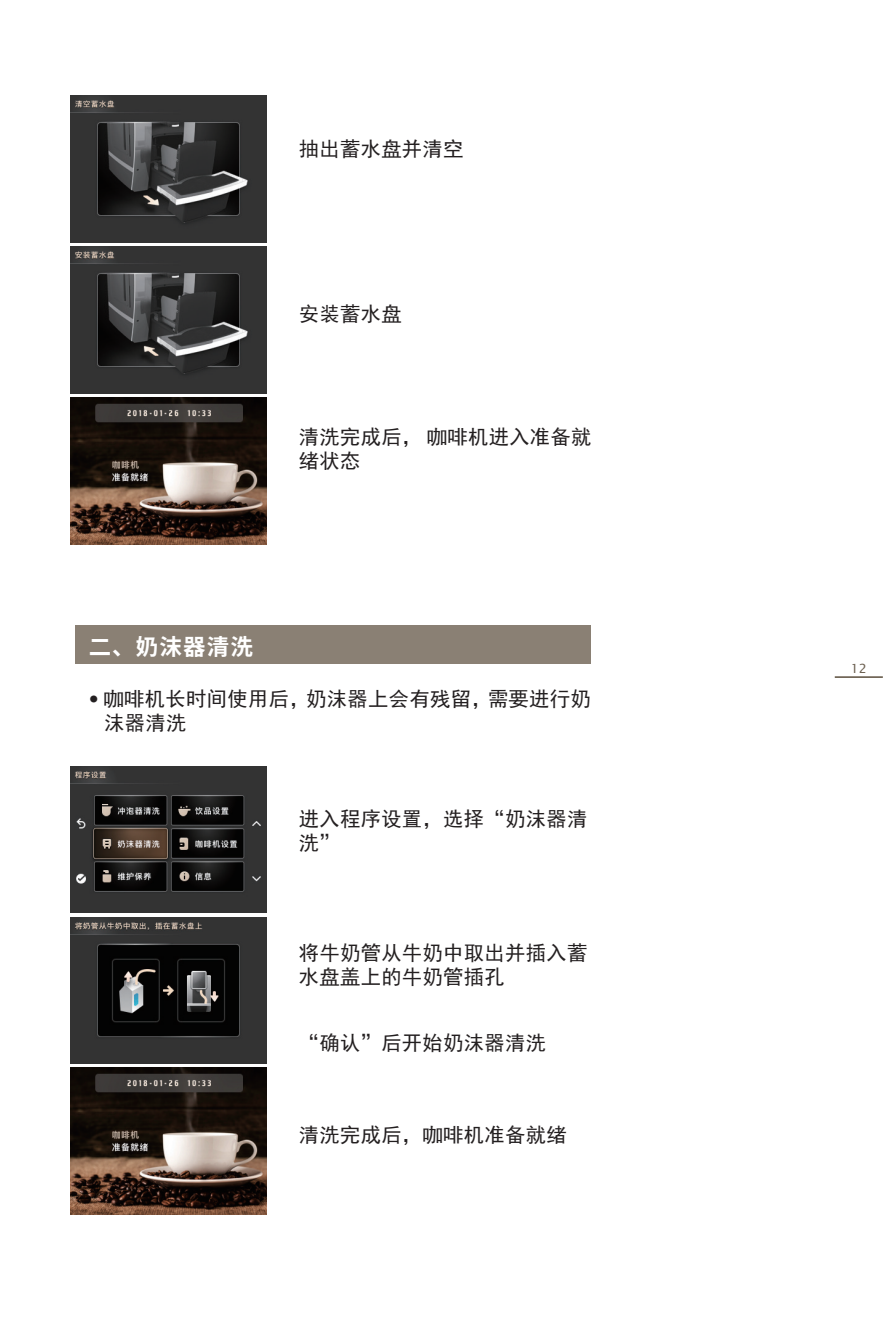
<style>
.page{position:relative;width:893px;height:1340px;background:#fff}
.page>*{position:absolute;margin:0;border:0;box-sizing:border-box;transform-origin:0 0}
.t1{font:700 22.5px "Source Han Sans CN";letter-spacing:.05em;color:#fff}
.t2{font:20.25px/24.3px "Sim Hei";letter-spacing:.02em;color:#231f20}
.t3{font:12.83px "Lucida Sans Unicode";color:#6d6152}
.s1{font-family:"Akko Rounded Pro";font-weight:700}
</style>
<div class="page">
<div style="left:75px;top:625px;width:516px;height:38px;background:#8a8074"></div>
<img style="left:71px;top:96px;width:195px;height:146px">
<img style="left:71px;top:246px;width:195px;height:147px">
<img style="left:71px;top:397px;width:195px;height:147px">
<img style="left:71px;top:766px;width:195px;height:146px">
<img style="left:71px;top:917px;width:195px;height:146px">
<img style="left:71px;top:1068px;width:195px;height:146px">
<hr style="left:835px;top:676px;width:48px;height:2px;background:#6d6152">
<p class="t2" style="left:299px;top:136px;width:166px">抽出蓄水盘并清空</p>
<p class="t2" style="left:299px;top:302px;width:104px">安装蓄水盘</p>
<p class="t2" style="left:299px;top:424px;width:294px">清洗完成后，咖啡机进入准备就绪状态</p>
<p class="t1" style="left:89px;top:634px;width:166px">二、奶沫器清洗</p>
<p class="t2" style="left:104px;top:686px;width:488px;text-indent:-15px"><span class="s1">•</span> 咖啡机长时间使用后，奶沫器上会有残留，需要进行奶沫器清洗</p>
<p class="t2" style="left:299px;top:806px;width:290px">进入程序设置，选择“奶沫器清洗”</p>
<p class="t2" style="left:299px;top:940px;width:290px">将牛奶管从牛奶中取出并插入蓄水盘盖上的牛奶管插孔</p>
<p class="t2" style="left:299px;top:1030px;width:249px">“确认”后开始奶沫器清洗</p>
<p class="t2" style="left:299px;top:1123px;width:270px">清洗完成后，咖啡机准备就绪</p>
<p class="t3" style="left:851px;top:658px;width:18px">12</p>
</div>
